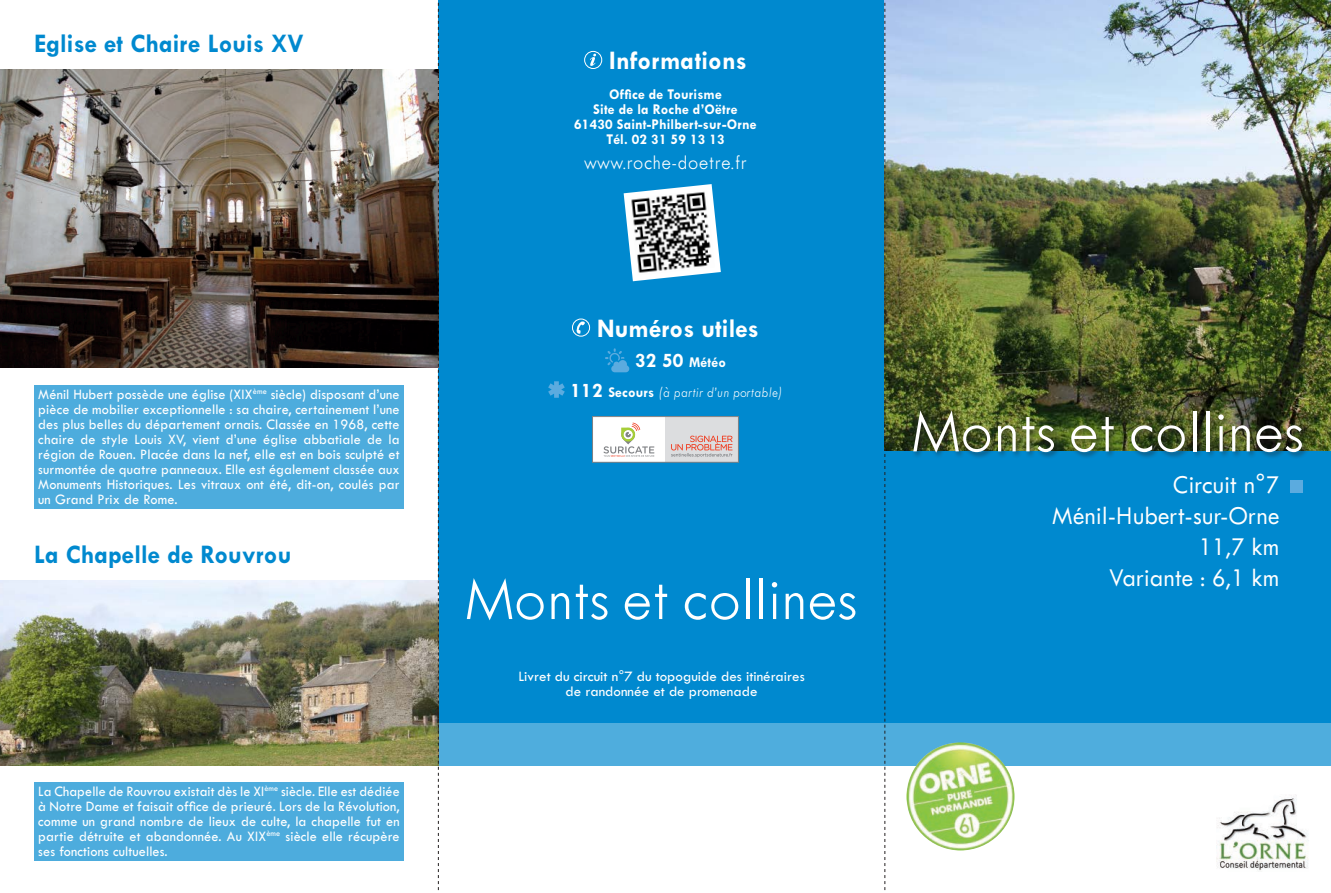
<style>
.page{position:relative;width:1331px;height:893px;background:#fff}
.page>*{position:absolute;margin:0;border:0;box-sizing:border-box;transform-origin:0 0}
.t1{font:300 63px "Tw Cen MT Std";letter-spacing:-.01em;color:#fff}
.t2{font:700 27px "Tw Cen MT Std";letter-spacing:.005em;color:#0089cf;scale:.95 1}
.t3{font:700 27px "Tw Cen MT Std";letter-spacing:.005em;color:#fff;scale:.95 1}
.t4{font:500 26.7px/31.2px "Tw Cen MT Std Semi";letter-spacing:.005em;color:#fff;text-align:right}
.t5{font:300 21px "Tw Cen MT Std";letter-spacing:.01em;color:#fff;scale:.95 1}
.t6{font:15px/15px "Tw Cen MT Std";letter-spacing:.01em;color:#fff;text-align:justify;scale:.95 1}
.t7{font:15px/15px "Tw Cen MT Std";letter-spacing:.01em;color:#fff;text-align:justify;scale:.94 1}
.t8{font:700 15px/15px "Tw Cen MT Std";letter-spacing:.01em;color:#fff;text-align:center;scale:.95 1}
.t9{font:15px/15px "Tw Cen MT Std";letter-spacing:.01em;color:#fff;text-align:center}
.t10{font:italic 300 15px/30px "Tw Cen MT Std";letter-spacing:.01em;color:#fff;text-align:center;scale:.95 1}
.s1{font-weight:700;font-style:normal;font-size:21px}
.s2{font-weight:700;font-style:normal}
</style>
<div class="page">
<div style="left:438px;top:0;width:468px;height:765px;background:#0089cf"></div>
<img style="left:885px;top:0;width:446px;height:451px">
<div style="left:884px;top:451px;width:447px;height:314px;background:#0089cf"></div>
<div style="left:438px;top:723px;width:893px;height:42px;background:#4faddd"></div>
<div style="left:1290px;top:480px;width:13px;height:13px;background:#5babdf"></div>
<img style="left:1216px;top:794px;width:93px;height:77px">
<img style="left:906px;top:742px;width:108px;height:108px;border-radius:54px">
<img style="left:0;top:69px;width:438px;height:299px">
<div style="left:912px;top:410px;width:397px;height:50px;background:#231f20;opacity:.5"></div>
<div style="left:34px;top:385px;width:370px;height:123px;background:#4dacdd"></div>
<img style="left:0;top:581px;width:438px;height:184px">
<svg style="left:590px;top:54px;width:6px;height:12px"></svg>
<div style="left:584px;top:51px;width:18px;height:18px;border:1px solid #fff;border-radius:50%"></div>
<svg style="left:576px;top:321px;width:9px;height:13px"></svg>
<div style="left:572px;top:319px;width:18px;height:17px;border:1px solid #fff;border-radius:50%"></div>
<svg style="left:605px;top:348px;width:24px;height:24px"></svg>
<svg style="left:548px;top:381px;width:17px;height:17px"></svg>
<svg style="left:624px;top:184px;width:97px;height:97px"></svg>
<img style="left:629px;top:190px;width:86px;height:85px">
<svg style="left:592px;top:416px;width:147px;height:47px;background:#e0dbd9"></svg>
<div style="left:34px;top:782px;width:370px;height:78px;background:#4dacdd"></div>
<svg style="left:438px;top:2px;width:1px;height:889px"></svg>
<svg style="left:884px;top:0;width:1px;height:891px"></svg>
<h2 class="t2" style="left:34px;top:29px;width:285px">Eglise et Chaire Louis XV</h2>
<p class="t6" style="left:38px;top:387px;width:382px">Ménil Hubert possède une église (XIX<sup>ème</sup> siècle) disposant d’une pièce de mobilier exceptionnelle : sa chaire, certainement l’une des plus belles du département ornais. Classée en 1968, cette chaire de style Louis XV, vient d’une église abbatiale de la région de Rouen. Placée dans la nef, elle est en bois sculpté et surmontée de quatre panneaux. Elle est également classée aux Monuments Historiques. Les vitraux ont été, dit-on, coulés par un Grand Prix de Rome.</p>
<h2 class="t2" style="left:34px;top:540px;width:272px">La Chapelle de Rouvrou</h2>
<p class="t7" style="left:38px;top:784px;width:386px">La Chapelle de Rouvrou existait dès le XI<sup>ème</sup> siècle. Elle est dédiée à Notre Dame et faisait office de prieuré. Lors de la Révolution, comme un grand nombre de lieux de culte, la chapelle fut en partie détruite et abandonnée. Au XIX<sup>ème</sup> siècle elle récupère ses fonctions cultuelles.</p>
<h2 class="t3" style="left:609px;top:46px;width:146px">Informations</h2>
<p class="t8" style="left:574px;top:87px;width:194px">Office de Tourisme<br>Site de la Roche d’Oëtre<br>61430 Saint-Philbert-sur-Orne<br>Tél. 02 31 59 13 13</p>
<h3 class="t5" style="left:584px;top:151px;width:173px">www.roche-doetre.fr</h3>
<h2 class="t3" style="left:597px;top:313px;width:172px">Numéros utiles</h2>
<p class="t10" style="left:570px;top:347px;width:225px"><span class="s1">32 50</span> <span class="s2">Météo<br></span><span class="s1">112</span> <span class="s2">Secours</span> (à partir d’un portable)</p>
<h1 class="t1" style="left:466px;top:565px;width:393px">Monts et collines</h1>
<p class="t9" style="left:519px;top:669px;width:288px">Livret du circuit n°7 du topoguide des itinéraires de randonnée et de promenade</p>
<h1 class="t1" style="left:912px;top:398px;width:393px">Monts et collines</h1>
<h3 class="t4" style="left:1052px;top:469px;width:229px">Circuit n°7<br>Ménil-Hubert-sur-Orne<br>11,7 km<br>Variante : 6,1 km</h3>
</div>
